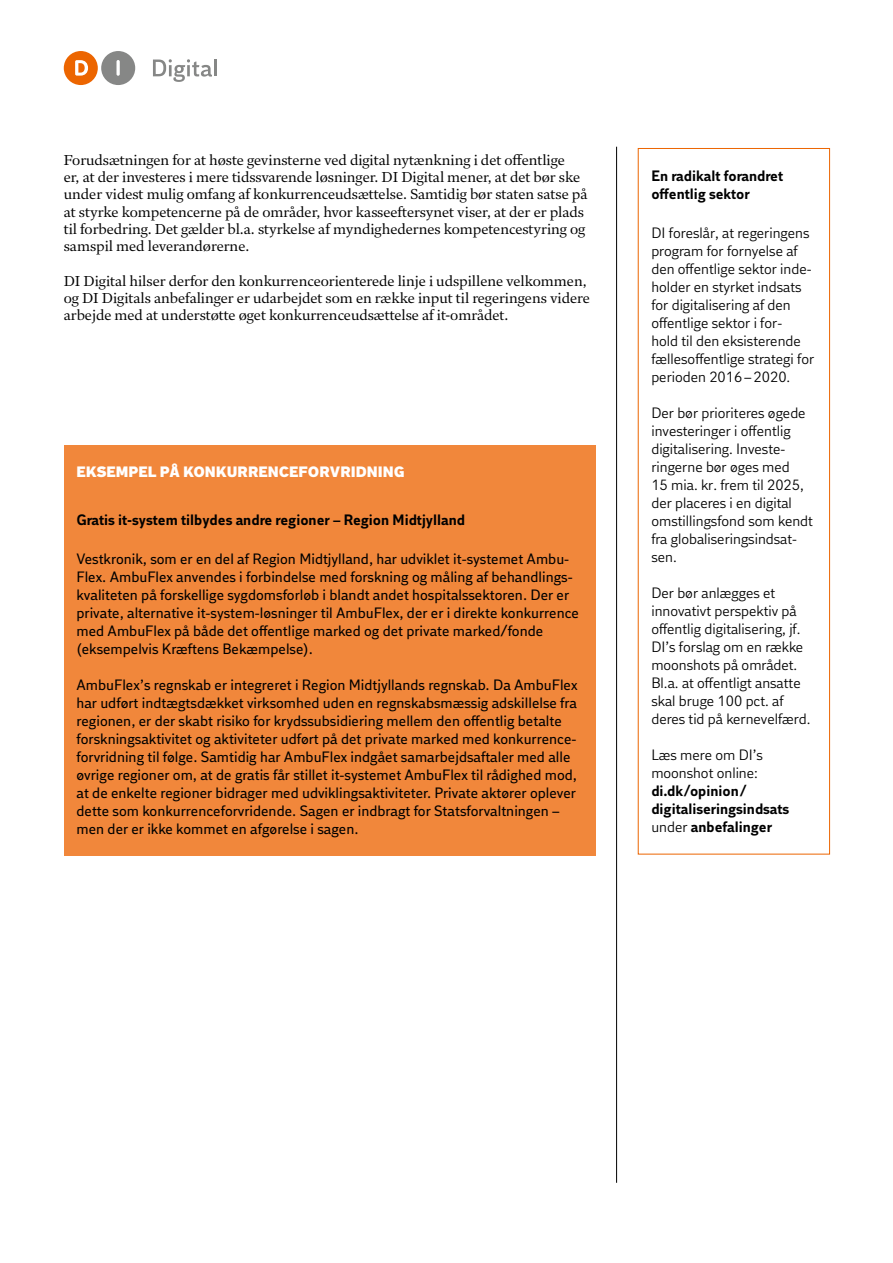
<style>
.page{position:relative;width:893px;height:1263px;background:#fff}
.page>*{position:absolute;margin:0;border:0;box-sizing:border-box;transform-origin:0 0}
.t1{font:15px/18px "DI Sans";color:#000}
.t2{font:15px/18px "DI Sans";color:#000}
.t3{font:700 15px/18px "DI Sans";color:#000}
.t4{font:800 15px "DI Sans";color:#fff}
.t5{font:14.25px/17.2px "DI Serif";color:#000}
.s1{font-weight:400}
</style>
<div class="page">
<div style="left:64px;top:445px;width:531px;height:410px;background:#f1873b"></div>
<div style="left:638px;top:148px;width:192px;height:706px;border:1px solid #ec6500"></div>
<div style="left:64px;top:51px;width:34px;height:34px;background:#ec6500;border-radius:50%"></div>
<div style="left:101px;top:51px;width:34px;height:34px;background:#868786;border-radius:50%"></div>
<hr style="left:117px;top:60px;width:3px;height:16px;background:#fff;border-radius:2px">
<svg style="left:75px;top:60px;width:13px;height:16px"></svg>
<svg style="left:153px;top:59px;width:59px;height:23px"></svg>
<hr style="left:214px;top:60px;width:3px;height:16px;background:#868786">
<hr style="left:616px;top:147px;width:1px;height:1036px;background:#000">
<p class="t5" style="left:64px;top:151px;width:525px">Forudsætningen for at høste gevinsterne ved digital nytænkning i det offentlige<br>er, at der investeres i mere tidssvarende løsninger. DI Digital mener, at det bør ske under videst mulig omfang af konkurrenceudsættelse. Samtidig bør staten satse på at styrke kompetencerne på de områder, hvor kasseeftersynet viser, at der er plads til forbedring. Det gælder bl.a. styrkelse af myndighedernes kompetencestyring og samspil med leverandørerne.</p>
<p class="t5" style="left:64px;top:272px;width:527px">DI Digital hilser derfor den konkurrenceorienterede linje i udspillene velkommen, og DI Digitals anbefalinger er udarbejdet som en række input til regeringens videre arbejde med at understøtte øget konkurrenceudsættelse af it-området.</p>
<p class="t4" style="left:77px;top:462px;width:330px">EKSEMPEL PÅ KONKURRENCEFORVRIDNING</p>
<p class="t3" style="left:77px;top:511px;width:390px">Gratis it-system tilbydes andre regioner – Region Midtjylland</p>
<p class="t1" style="left:77px;top:550px;width:504px">Vestkronik, som er en del af Region Midtjylland, har udviklet it-systemet Ambu-Flex. AmbuFlex anvendes i forbindelse med forskning og måling af behandlings&shy;kvaliteten på forskellige sygdomsforløb i blandt andet hospitalssektoren. Der er private, alternative it-system-løsninger til AmbuFlex, der er i direkte konkurrence med AmbuFlex på både det offentlige marked og det private marked/fonde (eksempelvis Kræftens Bekæmpelse).</p>
<p class="t1" style="left:77px;top:676px;width:502px">AmbuFlex’s regnskab er integreret i Region Midtjyllands regnskab. Da AmbuFlex har udført indtægtsdækket virksomhed uden en regnskabsmæssig adskillelse fra regionen, er der skabt risiko for krydssubsidiering mellem den offentlig betalte forskningsaktivitet og aktiviteter udført på det private marked med konkurrence&shy;forvridning til følge. Samtidig har AmbuFlex indgået samarbejdsaftaler med alle øvrige regioner om, at de gratis får stillet it-systemet AmbuFlex til rådighed mod, at de enkelte regioner bidrager med udviklingsaktiviteter. Private aktører oplever dette som konkurrenceforvridende. Sagen er indbragt for Statsforvaltningen – men der er ikke kommet en afgørelse i sagen.</p>
<p class="t3" style="left:651px;top:167px;width:133px">En radikalt forandret offentlig sektor</p>
<p class="t2" style="left:651px;top:224px;width:164px">DI foreslår, at regeringens program for fornyelse af den offentlige sektor inde&shy;holder en styrket indsats for digitalisering af den offentlige sektor i for-<br>hold til den eksisterende fællesoffentlige strategi for perioden 2016–2020.</p>
<p class="t2" style="left:651px;top:404px;width:163px">Der bør prioriteres øgede investeringer i offentlig digitalisering. Investe&shy;ringerne bør øges med<br>15 mia. kr. frem til 2025, der placeres i en digital omstillingsfond som kendt fra globaliseringsindsat&shy;sen.</p>
<p class="t2" style="left:651px;top:584px;width:161px">Der bør anlægges et innovativt perspektiv på offentlig digitalisering, jf.<br>DI’s forslag om en række moonshots på området.<br>Bl.a. at offentligt ansatte skal bruge 100 pct. af deres tid på kernevelfærd.</p>
<p class="t2" style="left:651px;top:746px;width:113px">Læs mere om DI’s moonshot online:</p>
<p class="t3" style="left:651px;top:783px;width:139px">di.dk/opinion/ digitaliseringsindsats <span class="s1">under</span> anbefalinger</p>
</div>
